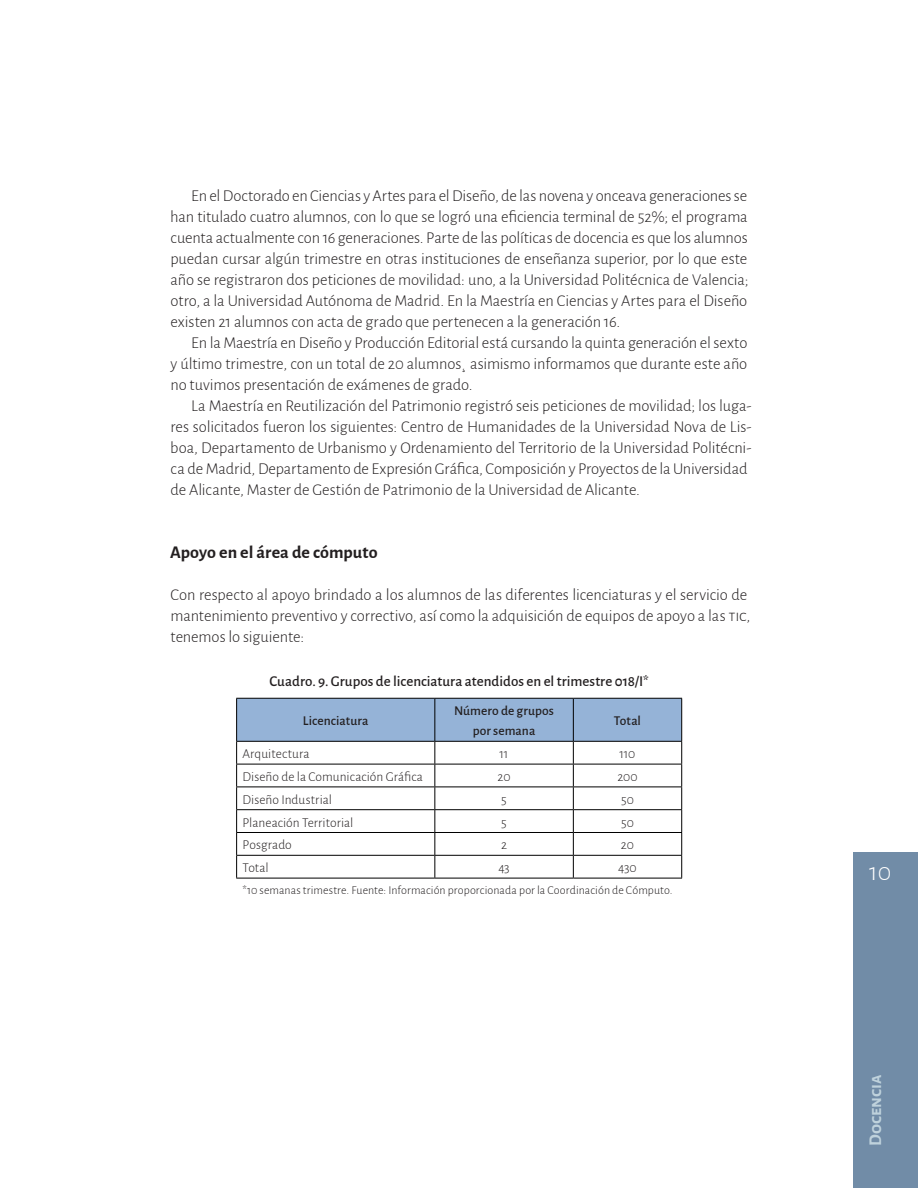
<style>
.page{position:relative;width:918px;height:1188px;background:#fff}
.page>*{position:absolute;margin:0;border:0;box-sizing:border-box;transform-origin:0 0}
.t1{font:300 25.5px "Alegreya Sans";color:#fff}
.t2{font:700 18px "Alegreya Sans";color:#231f20}
.t3{font:700 18px "Alegreya Sans";letter-spacing:-.01em;color:#bfd2dc}
.t4{font:300 16.5px/21px "Alegreya Sans";letter-spacing:-.005em;color:#231f20;text-align:justify}
.t5{font:500 15px "Alegreya Sans";color:#231f20}
.t6{font:300 13.5px "Alegreya Sans";color:#231f20}
.t7{font:500 13.5px/20.2px "Alegreya Sans";letter-spacing:.005em;color:#231f20;text-align:center}
.t8{font:300 12px "Alegreya Sans";letter-spacing:.005em;color:#231f20}
</style>
<div class="page">
<div style="left:854px;top:852px;width:64px;height:336px;background:#718ca7"></div>
<hr style="left:435px;top:878px;width:138px;height:1px;background:#000">
<svg style="left:236px;top:698px;width:446px;height:180px"></svg>
<hr style="left:573px;top:878px;width:109px;height:1px;background:#000">
<hr style="left:236px;top:878px;width:199px;height:1px;background:#000">
<p class="t4" style="left:170px;top:185px;width:580px;text-indent:21px">En el Doctorado en Ciencias y Artes para el Diseño, de las novena y onceava generaciones se han titulado cuatro alumnos, con lo que se logró una eficiencia terminal de 52%; el programa cuenta actualmente con 16 generaciones. Parte de las políticas de docencia es que los alumnos puedan cursar algún trimestre en otras instituciones de enseñanza superior, por lo que este año se registraron dos peticiones de movilidad: uno, a la Universidad Politécnica de Valencia; otro, a la Universidad Autónoma de Madrid. En la Maestría en Ciencias y Artes para el Diseño existen 21 alumnos con acta de grado que pertenecen a la generación 16.</p>
<p class="t4" style="left:170px;top:332px;width:579px;text-indent:21px">En la Maestría en Diseño y Producción Editorial está cursando la quinta generación el sexto y último trimestre, con un total de 20 alumnos¸ asimismo informamos que durante este año no tuvimos presentación de exámenes de grado.</p>
<p class="t4" style="left:170px;top:395px;width:583px;text-align:left;text-indent:21px">La Maestría en Reutilización del Patrimonio registró seis peticiones de movilidad; los luga&shy;res solicitados fueron los siguientes: Centro de Humanidades de la Universidad Nova de Lis&shy;boa, Departamento de Urbanismo y Ordenamiento del Territorio de la Universidad Politécni&shy;ca de Madrid, Departamento de Expresión Gráfica, Composición y Proyectos de la Universidad de Alicante, Master de Gestión de Patrimonio de la Universidad de Alicante.</p>
<p class="t2" style="left:170px;top:539px;width:209px">Apoyo en el área de cómputo</p>
<p class="t4" style="left:170px;top:584px;width:581px;text-align:left">Con respecto al apoyo brindado a los alumnos de las diferentes licenciaturas y el servicio de mantenimiento preventivo y correctivo, así como la adquisición de equipos de apoyo a las tic, tenemos lo siguiente:</p>
<p class="t5" style="left:270px;top:671px;width:381px">Cuadro. 9. Grupos de licenciatura atendidos en el trimestre 018/I*</p>
<p class="t7" style="left:303px;top:710px;width:67px">Licenciatura</p>
<p class="t7" style="left:454px;top:700px;width:101px">Número de grupos por semana</p>
<p class="t7" style="left:614px;top:710px;width:29px">Total</p>
<p class="t6" style="left:243px;top:745px;width:69px">Arquitectura</p>
<p class="t6" style="left:500px;top:745px;width:10px">11</p>
<p class="t6" style="left:620px;top:745px;width:17px">110</p>
<p class="t6" style="left:243px;top:768px;width:182px">Diseño de la Comunicación Gráfica</p>
<p class="t6" style="left:498px;top:768px;width:15px">20</p>
<p class="t6" style="left:617px;top:768px;width:22px">200</p>
<p class="t6" style="left:243px;top:790px;width:91px">Diseño Industrial</p>
<p class="t6" style="left:501px;top:790px;width:7px">5</p>
<p class="t6" style="left:621px;top:790px;width:14px">50</p>
<p class="t6" style="left:243px;top:813px;width:112px">Planeación Territorial</p>
<p class="t6" style="left:501px;top:813px;width:7px">5</p>
<p class="t6" style="left:621px;top:813px;width:14px">50</p>
<p class="t6" style="left:243px;top:836px;width:51px">Posgrado</p>
<p class="t6" style="left:501px;top:836px;width:8px">2</p>
<p class="t6" style="left:621px;top:836px;width:15px">20</p>
<p class="t6" style="left:243px;top:859px;width:28px">Total</p>
<p class="t6" style="left:498px;top:859px;width:13px">43</p>
<p class="t6" style="left:618px;top:859px;width:20px">430</p>
<p class="t8" style="left:243px;top:882px;width:431px">*10 semanas trimestre. Fuente: Información proporcionada por la Coordinación de Cómputo.</p>
<h1 class="t1" style="left:869px;top:855px;width:24px">10</h1>
<p class="t3" style="left:862px;top:1146px;width:73px;rotate:-90deg">Docencia</p>
</div>
